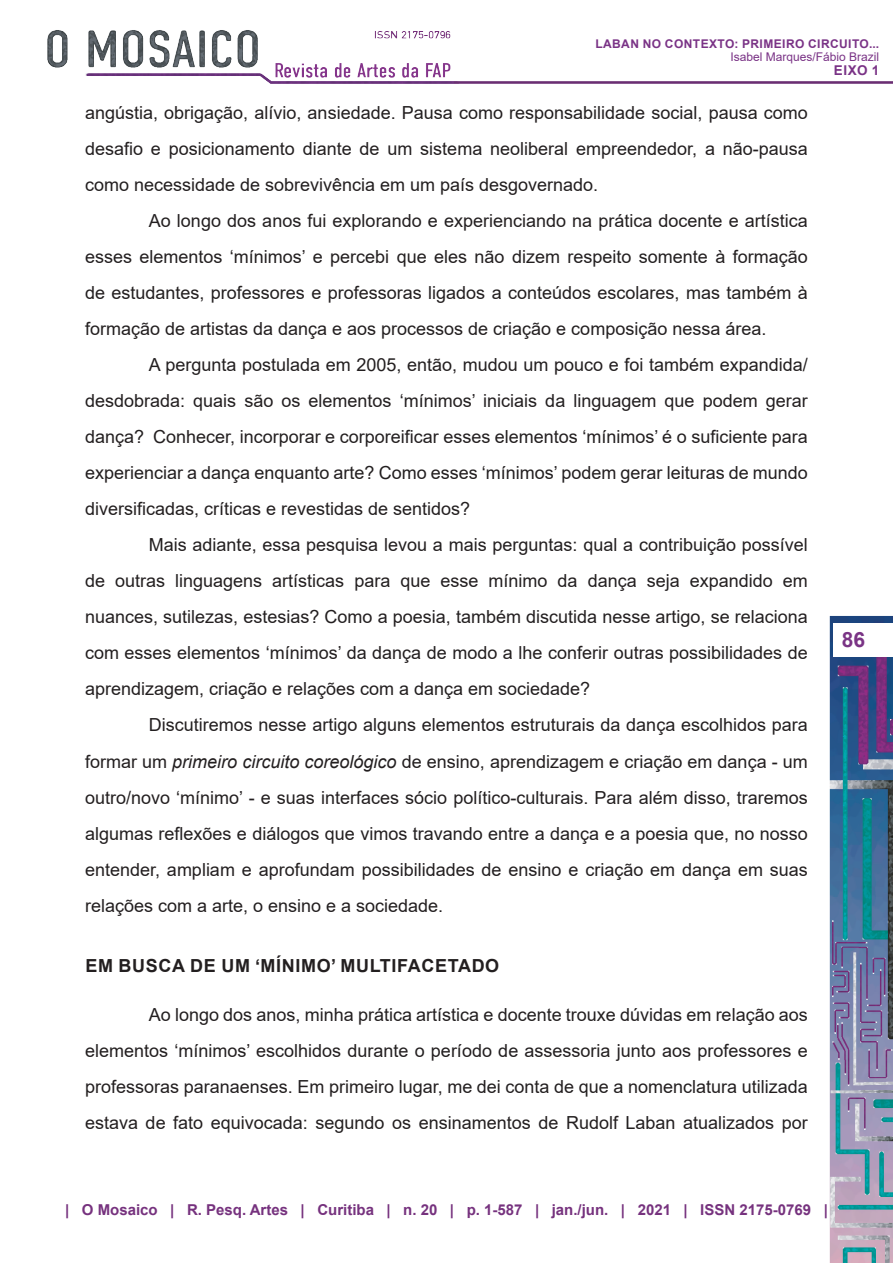
<style>
.page{position:relative;width:893px;height:1263px;background:#fff}
.page>*{position:absolute;margin:0;border:0;box-sizing:border-box;transform-origin:0 0}
.t1{font:700 21px "Arial";color:#7a3485}
.Corpo{font:18px/36px "Arial";color:#231f20;text-align:justify}
.Título_2{font:700 18px "Arial";letter-spacing:.035em;color:#231f20}
.t2{font:700 15px "Arial";color:#76327e}
.t3{font:700 13.5px "Arial";color:#7a3386}
.t4{font:700 12px "Arial";letter-spacing:.035em;color:#7a3386}
.t5{font:12px "Arial";color:#7a3386}
.s1{font-style:italic}
</style>
<div class="page">
<img style="left:47px;top:30px;width:846px;height:1233px">
<div style="left:833px;top:623px;width:60px;height:34px;background:#fff"></div>
<p class="t4" style="left:595px;top:35px;width:285px">LABAN NO CONTEXTO: PRIMEIRO CIRCUITO...</p>
<p class="t5" style="left:730px;top:49px;width:150px">Isabel Marques/Fábio Brazil</p>
<p class="t3" style="left:834px;top:60px;width:19px">Eixo</p>
<p class="t3" style="left:872px;top:60px;width:9px">1</p>
<p class="Corpo" style="left:85px;top:95px;width:724px">angústia, obrigação, alívio, ansiedade. Pausa como responsabilidade social, pausa como desafio e posicionamento diante de um sistema neoliberal empreendedor, a não-pausa como necessidade de sobrevivência em um país desgovernado.</p>
<p class="Corpo" style="left:85px;top:203px;width:724px;text-indent:64px">Ao longo dos anos fui explorando e experienciando na prática docente e artística esses elementos ‘mínimos’ e percebi que eles não dizem respeito somente à formação de estudantes, professores e professoras ligados a conteúdos escolares, mas também à formação de artistas da dança e aos processos de criação e composição nessa área.</p>
<p class="Corpo" style="left:85px;top:347px;width:724px;text-indent:64px">A pergunta postulada em 2005, então, mudou um pouco e foi também expandida/ desdobrada: quais são os elementos ‘mínimos’ iniciais da linguagem que podem gerar dança? Conhecer, incorporar e corporeificar esses elementos ‘mínimos’ é o suficiente para experienciar a dança enquanto arte? Como esses ‘mínimos’ podem gerar leituras de mundo diversificadas, críticas e revestidas de sentidos?</p>
<p class="Corpo" style="left:85px;top:527px;width:724px;text-indent:64px">Mais adiante, essa pesquisa levou a mais perguntas: qual a contribuição possível de outras linguagens artísticas para que esse mínimo da dança seja expandido em nuances, sutilezas, estesias? Como a poesia, também discutida nesse artigo, se relaciona com esses elementos ‘mínimos’ da dança de modo a lhe conferir outras possibilidades de aprendizagem, criação e relações com a dança em sociedade?</p>
<p class="Corpo" style="left:85px;top:707px;width:724px;text-indent:64px">Discutiremos nesse artigo alguns elementos estruturais da dança escolhidos para formar um <span class="s1">primeiro circuito coreológico</span> de ensino, aprendizagem e criação em dança - um outro/novo ‘mínimo’ - e suas interfaces sócio político-culturais. Para além disso, traremos algumas reflexões e diálogos que vimos travando entre a dança e a poesia que, no nosso entender, ampliam e aprofundam possibilidades de ensino e criação em dança em suas relações com a arte, o ensino e a sociedade.</p>
<p class="t1" style="left:842px;top:625px;width:25px">86</p>
<p class="Título_2" style="left:85px;top:953px;width:415px">EM BUSCA DE UM ‘MÍNIMO’ MULTIFACETADO</p>
<p class="Corpo" style="left:85px;top:996px;width:724px;text-indent:64px">Ao longo dos anos, minha prática artística e docente trouxe dúvidas em relação aos elementos ‘mínimos’ escolhidos durante o período de assessoria junto aos professores e professoras paranaenses. Em primeiro lugar, me dei conta de que a nomenclatura utilizada estava de fato equivocada: segundo os ensinamentos de Rudolf Laban atualizados por</p>
<p class="t2" style="left:65px;top:1199px;width:764px">| O Mosaico | R. Pesq. Artes | Curitiba | n. 20 | p. 1-587 | jan./jun. | 2021 | ISSN 2175-0769 |</p>
</div>
